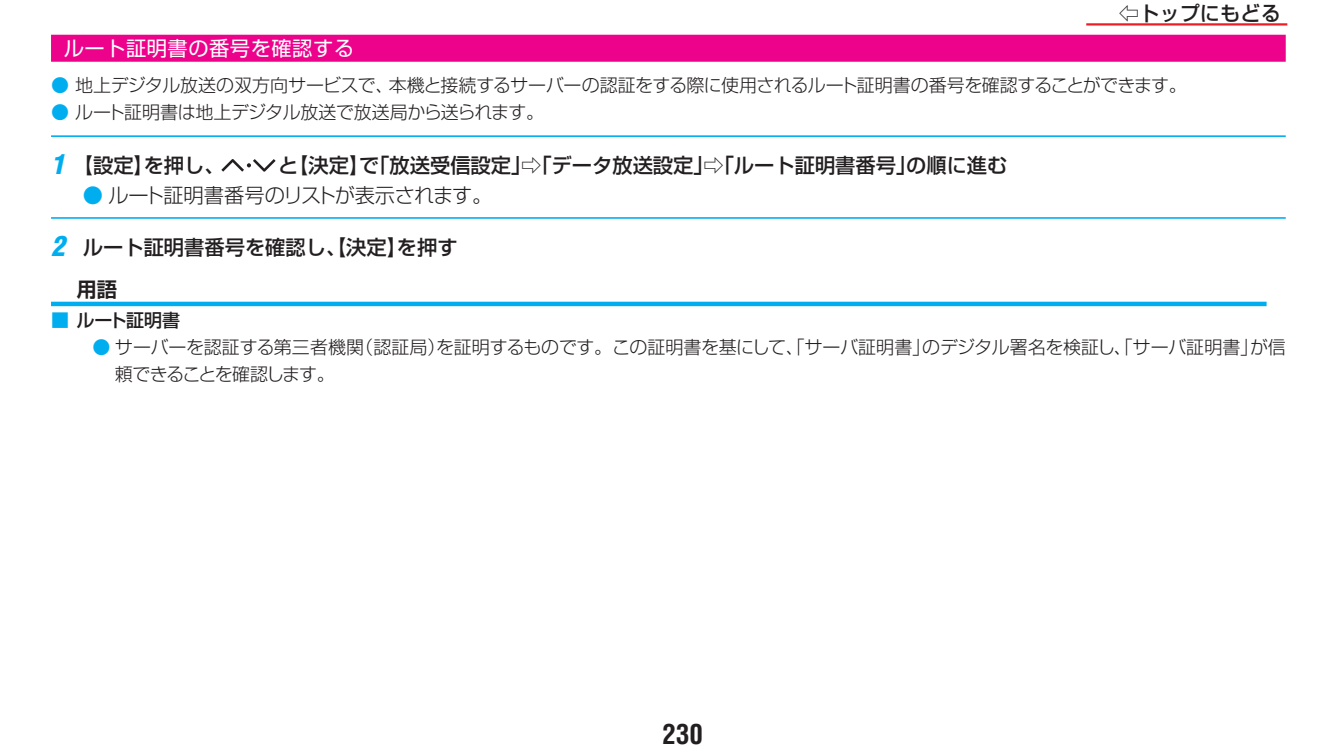
<style>
.page{position:relative;width:1340px;height:753px;background:#fff}
.page>*{position:absolute;margin:0;border:0;box-sizing:border-box;transform-origin:0 0}
.t1{font:700 condensed 27px "Helvetica LT Std";color:#231f20}
.手順大{font:500 20.25px "Shin Go Pro";color:#231f20}
.手順大説明{font:300 20.25px "Shin Go Pro";letter-spacing:-.03em;color:#231f20}
.中見出し{font:20.25px "Shin Go Pro";letter-spacing:.025em;color:#fff}
.お知らせ見出し{font:700 20.25px "Shin Go Pro De";color:#231f20}
.箇条書き-1{font:300 18px "Shin Go Pro";letter-spacing:-.02em;color:#231f20}
.箇条書き-2{font:300 18px/27px "Shin Go Pro";letter-spacing:-.015em;color:#231f20}
.箇条書き-1-2{font:500 18px "Shin Go Pro";letter-spacing:-.005em;color:#231f20}
.s1{color:#00aeef}
.s2{font-family:"Helvetica LT Std";font-weight:900;font-style:italic;font-stretch:condensed;font-size:27px;color:#00aeef}
.s3{font-weight:300}
.s4{font-weight:300;color:#00aeef}
</style>
<div class="page">
<hr style="left:1086px;top:23px;width:201px;height:3px;background:#ee1d23">
<div style="left:51px;top:35px;width:1234px;height:27px;background:#ed028c"></div>
<hr style="left:51px;top:135px;width:1234px;height:2px;background:#00aeef">
<hr style="left:51px;top:217px;width:1234px;height:2px;background:#00aeef">
<hr style="left:51px;top:302px;width:1215px;height:4px;background:#00aeef">
<svg style="left:221px;top:159px;width:54px;height:13px"></svg>
<p class="手順大" style="left:1118px;top:-3px;width:163px">⇦トップにもどる</p>
<p class="中見出し" style="left:64px;top:32px;width:292px">ルート証明書の番号を確認する</p>
<p class="箇条書き-1" style="left:51px;top:70px;width:1137px"><span class="s1">●</span> 地上デジタル放送の双方向サービスで、本機と接続するサーバーの認証をする際に使用されるルート証明書の番号を確認することができます。</p>
<p class="箇条書き-1" style="left:51px;top:97px;width:494px"><span class="s1">●</span> ルート証明書は地上デジタル放送で放送局から送られます。</p>
<p class="手順大" style="left:51px;top:148px;width:175px"><span class="s2">1</span> 【設定】を押し、</p>
<p class="手順大" style="left:278px;top:148px;width:730px">と【決定】で「放送受信設定」<span class="s3">⇨</span>「データ放送設定」<span class="s3">⇨</span>「ルート証明書番号」の順に進む</p>
<p class="手順大説明" style="left:83px;top:178px;width:411px"><span class="s1">●</span> ルート証明書番号のリストが表示されます。</p>
<p class="手順大" style="left:51px;top:230px;width:408px"><span class="s2">2</span> ルート証明書番号を確認し、【決定】を押す</p>
<p class="お知らせ見出し" style="left:77px;top:273px;width:42px">用語</p>
<p class="箇条書き-1-2" style="left:51px;top:305px;width:131px"><span class="s4">■</span> ルート証明書</p>
<p class="箇条書き-2" style="left:115px;top:331px;width:1172px;text-indent:-22px"><span class="s1">●</span> サーバーを認証する第三者機関（認証局）を証明するものです。この証明書を基にして、「サーバ証明書」のデジタル署名を検証し、「サーバ証明書」が信頼できることを確認します。</p>
<h1 class="t1" style="left:662px;top:716px;width:42px">230</h1>
</div>
